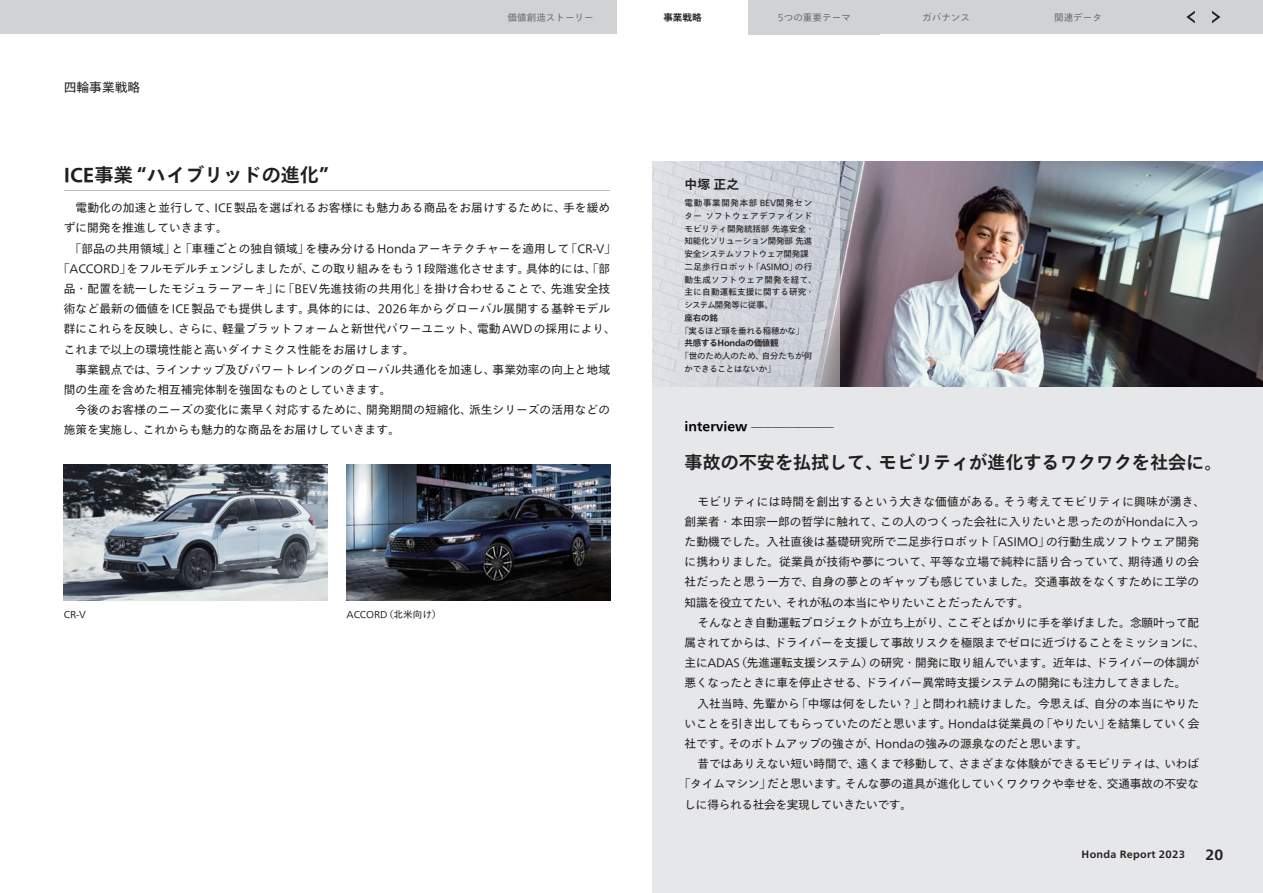
<style>
.page{position:relative;width:1263px;height:893px;background:#fff}
.page>*{position:absolute;margin:0;border:0;box-sizing:border-box;transform-origin:0 0}
.t1{font:700 19.2px "Tazugane Gothic Std N";color:#231f20}
.t2{font:700 18px "Tazugane Gothic Std N";color:#231f20}
.t3{font:700 14.85px "Neue Frutiger World";color:#231f20}
.t4{font:100 12.75px "Tazugane Gothic Std N";color:#000}
.t5{font:12.75px "Tazugane Gothic Std N";color:#231f20}
.t6{font:700 12.75px "Tazugane Gothic Std N";color:#231f20}
.t7{font:11.7px/20.2px "Tazugane Gothic Std N";color:#231f20}
.t8{font:11.7px/20.2px "Tazugane Gothic Std N";letter-spacing:-.02em;color:#231f20}
.t9{font:11.7px "Tazugane Gothic Std N";letter-spacing:.02em;color:#231f20}
.t10{font:11.7px "Tazugane Gothic Std N";letter-spacing:-.03em;color:#231f20}
.t11{font:700 10.65px "Neue Frutiger World";letter-spacing:.03em;color:#231f20}
.t12{font:9.6px "Tazugane Gothic Std N";color:#6c6d70}
.t13{font:9.6px "Tazugane Gothic Std N";color:#231f20}
.t14{font:700 9.6px "Tazugane Gothic Std N";color:#231f20}
.t15{font:8.55px/12.8px "Tazugane Gothic Std N";letter-spacing:.02em;color:#231f20}
.t16{font:8.55px/12.8px "Tazugane Gothic Std N";letter-spacing:-.015em;color:#231f20}
.t17{font:700 8.55px "Tazugane Gothic Std N";letter-spacing:-.03em;color:#231f20}
.s1{font-weight:700}
</style>
<div class="page">
<hr style="left:64px;top:190px;width:546px;height:1px;background:#bcbdc0">
<img style="left:64px;top:465px;width:263px;height:136px">
<img style="left:347px;top:465px;width:263px;height:136px">
<div style="left:653px;top:162px;width:610px;height:731px;background:#e6e7e9"></div>
<img style="left:840px;top:162px;width:423px;height:225px">
<svg style="left:653px;top:162px;width:187px;height:225px;fill:#d1d5dc"></svg>
<div style="left:0;top:0;width:1263px;height:34px;background:#d1d2d4"></div>
<svg style="left:1212px;top:11px;width:8px;height:12px"></svg>
<svg style="left:1186px;top:11px;width:9px;height:12px"></svg>
<div style="left:617px;top:0;width:131px;height:34px;background:#fff"></div>
<p class="t5" style="left:64px;top:78px;width:78px">四輪事業戦略</p>
<p class="t12" style="left:508px;top:10px;width:88px">価値創造ストーリー</p>
<p class="t14" style="left:663px;top:10px;width:40px">事業戦略</p>
<p class="t12" style="left:778px;top:10px;width:74px">5つの重要テーマ</p>
<p class="t12" style="left:922px;top:10px;width:49px">ガバナンス</p>
<p class="t12" style="left:1054px;top:10px;width:49px">関連データ</p>
<h1 class="t1" style="left:64px;top:161px;width:267px">ICE事業 “ハイブリッドの進化”</h1>
<p class="t7" style="left:75px;top:198px;width:536px">電動化の加速と並行して、ICE製品を選ばれるお客様にも魅力ある商品をお届けするために、手を緩め</p>
<p class="t7" style="left:64px;top:219px;width:165px">ずに開発を推進していきます。</p>
<p class="t7" style="left:70px;top:239px;width:548px">「部品の共用領域」と「車種ごとの独自領域」を棲み分けるHondaアーキテクチャーを適用して「CR-V」</p>
<p class="t7" style="left:58px;top:259px;width:554px">「ACCORD」をフルモデルチェンジしましたが、この取り組みをもう1段階進化させます。具体的には、「部</p>
<p class="t9" style="left:64px;top:281px;width:548px">品・配置を統一したモジュラーアーキ」に「BEV先進技術の共用化」を掛け合わせることで、先進安全技</p>
<p class="t7" style="left:64px;top:299px;width:548px">術など最新の価値をICE製品でも提供します。具体的には、2026年からグローバル展開する基幹モデル</p>
<p class="t7" style="left:64px;top:320px;width:554px">群にこれらを反映し、さらに、軽量プラットフォームと新世代パワーユニット、電動AWDの採用により、</p>
<p class="t7" style="left:64px;top:340px;width:352px">これまで以上の環境性能と高いダイナミクス性能をお届けします。</p>
<p class="t7" style="left:75px;top:360px;width:536px">事業観点では、ラインナップ及びパワートレインのグローバル共通化を加速し、事業効率の向上と地域</p>
<p class="t7" style="left:64px;top:380px;width:329px">間の生産を含めた相互補完体制を強固なものとしていきます。</p>
<p class="t7" style="left:75px;top:400px;width:536px">今後のお客様のニーズの変化に素早く対応するために、開発期間の短縮化、派生シリーズの活用などの</p>
<p class="t7" style="left:64px;top:421px;width:338px">施策を実施し、これからも魅力的な商品をお届けしていきます。</p>
<p class="t13" style="left:64px;top:607px;width:24px">CR-V</p>
<p class="t13" style="left:347px;top:607px;width:96px">ACCORD（北米向け）</p>
<p class="t6" style="left:685px;top:175px;width:56px">中塚 正之</p>
<p class="t15" style="left:685px;top:197px;width:133px">電動事業開発本部 BEV開発センター ソフトウェアデファインドモビリティ開発統括部 先進安全・知能化ソリューション開発部 先進安全システムソフトウェア開発課二足歩行ロボット「ASIMO」の行動生成ソフトウェア開発を経て、主に自動運転支援に関する研究・システム開発等に従事。</p>
<p class="t17" style="left:685px;top:312px;width:35px">座右の銘</p>
<p class="t16" style="left:680px;top:325px;width:125px">「実るほど頭を垂れる稲穂かな」</p>
<p class="t17" style="left:685px;top:337px;width:96px">共感するHondaの価値観</p>
<p class="t16" style="left:685px;top:350px;width:129px;text-indent:-4px">「世のため人のため、自分たちが何かできることはないか」</p>
<p class="t4" style="left:685px;top:418px;width:151px"><span class="s1">interview</span> ––––––––––––</p>
<h2 class="t2" style="left:685px;top:449px;width:539px">事故の不安を払拭して、モビリティが進化するワクワクを社会に。</h2>
<p class="t7" style="left:685px;top:492px;width:522px;text-indent:13px">モビリティには時間を創出するという大きな価値がある。そう考えてモビリティに興味が湧き、創業者・本田宗一郎の哲学に触れて、この人のつくった会社に入りたいと思ったのがHondaに入った動機でした。入社直後は基礎研究所で二足歩行ロボット「ASIMO」の行動生成ソフトウェア開発に携わりました。従業員が技術や夢について、平等な立場で純粋に語り合っていて、期待通りの会社だったと思う一方で、自身の夢とのギャップも感じていました。交通事故をなくすために工学の知識を役立てたい、それが私の本当にやりたいことだったんです。</p>
<p class="t8" style="left:685px;top:613px;width:522px;text-indent:13px">そんなとき自動運転プロジェクトが立ち上がり、ここぞとばかりに手を挙げました。念願叶って配属されてからは、ドライバーを支援して事故リスクを極限までゼロに近づけることをミッションに、主にADAS（先進運転支援システム）の研究・開発に取り組んでいます。近年は、ドライバーの体調が悪くなったときに車を停止させる、ドライバー異常時支援システムの開発にも注力してきました。</p>
<p class="t7" style="left:685px;top:694px;width:516px;text-align:justify;text-indent:13px">入社当時、先輩から「中塚は何をしたい？」と問われ続けました。今思えば、自分の本当にやりたいことを引き出してもらっていたのだと思います。Hondaは従業員の「やりたい」を結集していく会社です。そのボトムアップの強さが、Hondaの強みの源泉なのだと思います。</p>
<p class="t7" style="left:697px;top:754px;width:503px">昔ではありえない短い時間で、遠くまで移動して、さまざまな体験ができるモビリティは、いわば</p>
<p class="t7" style="left:679px;top:775px;width:522px">「タイムマシン」だと思います。そんな夢の道具が進化していくワクワクや幸せを、交通事故の不安な</p>
<p class="t10" style="left:685px;top:796px;width:229px">しに得られる社会を実現していきたいです。</p>
<p class="t11" style="left:1081px;top:845px;width:105px">Honda Report 2023</p>
<p class="t3" style="left:1205px;top:841px;width:19px">20</p>
</div>
